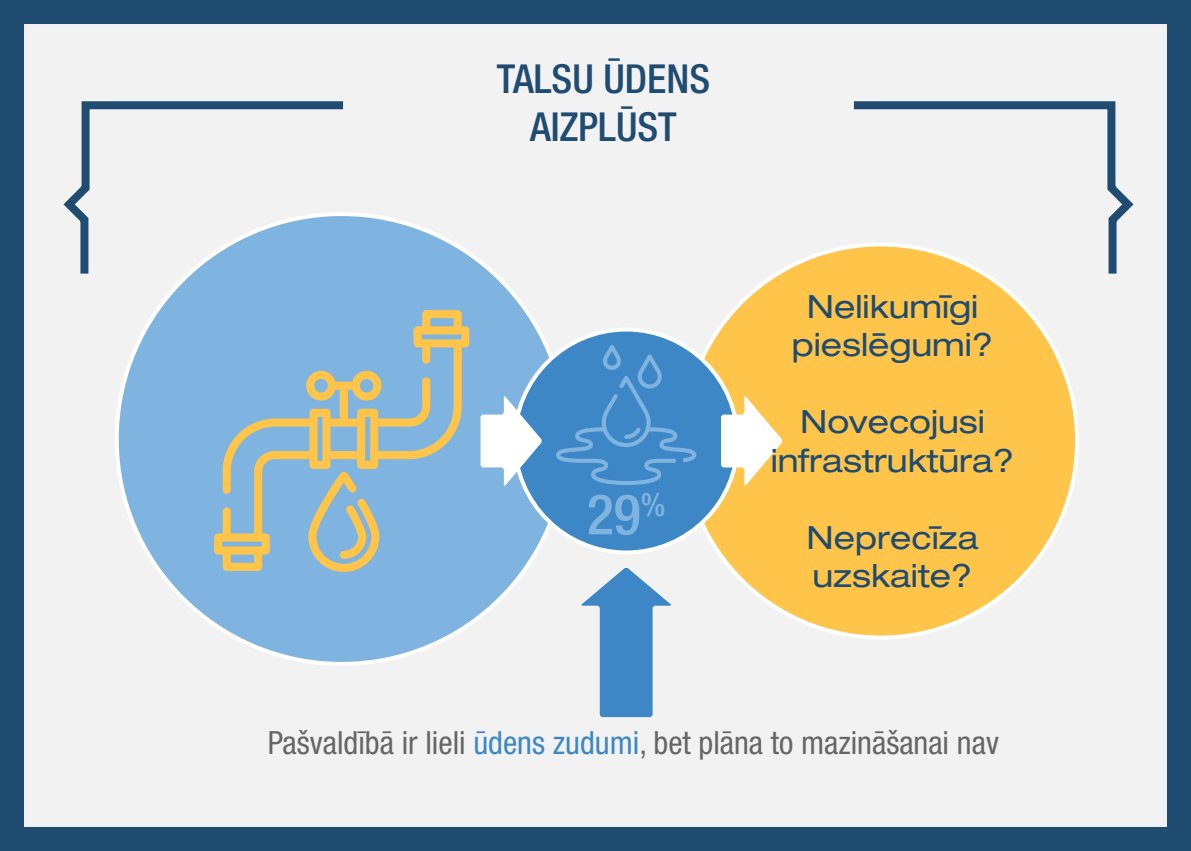
<style>
.page{position:relative;width:1191px;height:851px;background:#fff}
.page>*{position:absolute;margin:0;border:0;box-sizing:border-box;transform-origin:0 0}
.t1{font:500 condensed 56px "Helvetica Neue LT Pro";color:#7fb3e0}
.t2{font:500 condensed 40px "Helvetica Neue LT Pro";color:#204c72}
.t3{font:expanded 32px "Helvetica Neue LT Pro";color:#204c72}
.t4{font:condensed 32px "Helvetica Neue LT Pro";color:#666}
.s1{color:#3d87c7}
</style>
<div class="page">
<div style="left:12px;top:12px;width:1167px;height:826px;background:#f2f2f2"></div>
<div style="left:0;top:0;width:1191px;height:850px;border:24px solid #204c72"></div>
<div style="left:117px;top:214px;width:449px;height:449px;background:#7fb3e0;border-radius:50%"></div>
<div style="left:684px;top:244px;width:393px;height:393px;background:#ffc54b;border-radius:50%"></div>
<div style="left:515px;top:329px;width:222px;height:223px;background:#3d87c7;border-radius:50%"></div>
<svg style="left:721px;top:396px;width:61px;height:89px"></svg>
<svg style="left:480px;top:396px;width:61px;height:89px"></svg>
<svg style="left:581px;top:568px;width:90px;height:149px"></svg>
<svg style="left:63px;top:101px;width:288px;height:180px"></svg>
<svg style="left:846px;top:101px;width:288px;height:180px"></svg>
<svg style="left:214px;top:310px;width:255px;height:261px"></svg>
<svg style="left:308px;top:471px;width:71px;height:101px"></svg>
<svg style="left:556px;top:344px;width:140px;height:141px"></svg>
<p class="t2" style="left:497px;top:54px;width:215px">TALSU ŪDENS</p>
<p class="t2" style="left:530px;top:102px;width:148px">AIZPLŪST</p>
<p class="t1" style="left:587px;top:481px;width:80px">29<sup>%</sup></p>
<p class="t3" style="left:807px;top:288px;width:173px">Nelikumīgi</p>
<p class="t3" style="left:791px;top:326px;width:203px">pieslēgumi?</p>
<p class="t3" style="left:800px;top:403px;width:186px">Novecojusi</p>
<p class="t3" style="left:770px;top:442px;width:245px">infrastruktūra?</p>
<p class="t3" style="left:806px;top:518px;width:173px">Neprecīza</p>
<p class="t3" style="left:812px;top:557px;width:162px">uzskaite?</p>
<p class="t4" style="left:268px;top:724px;width:733px">Pašvaldībā ir lieli <span class="s1">ūdens zudumi</span>, bet plāna to mazināšanai nav</p>
</div>
